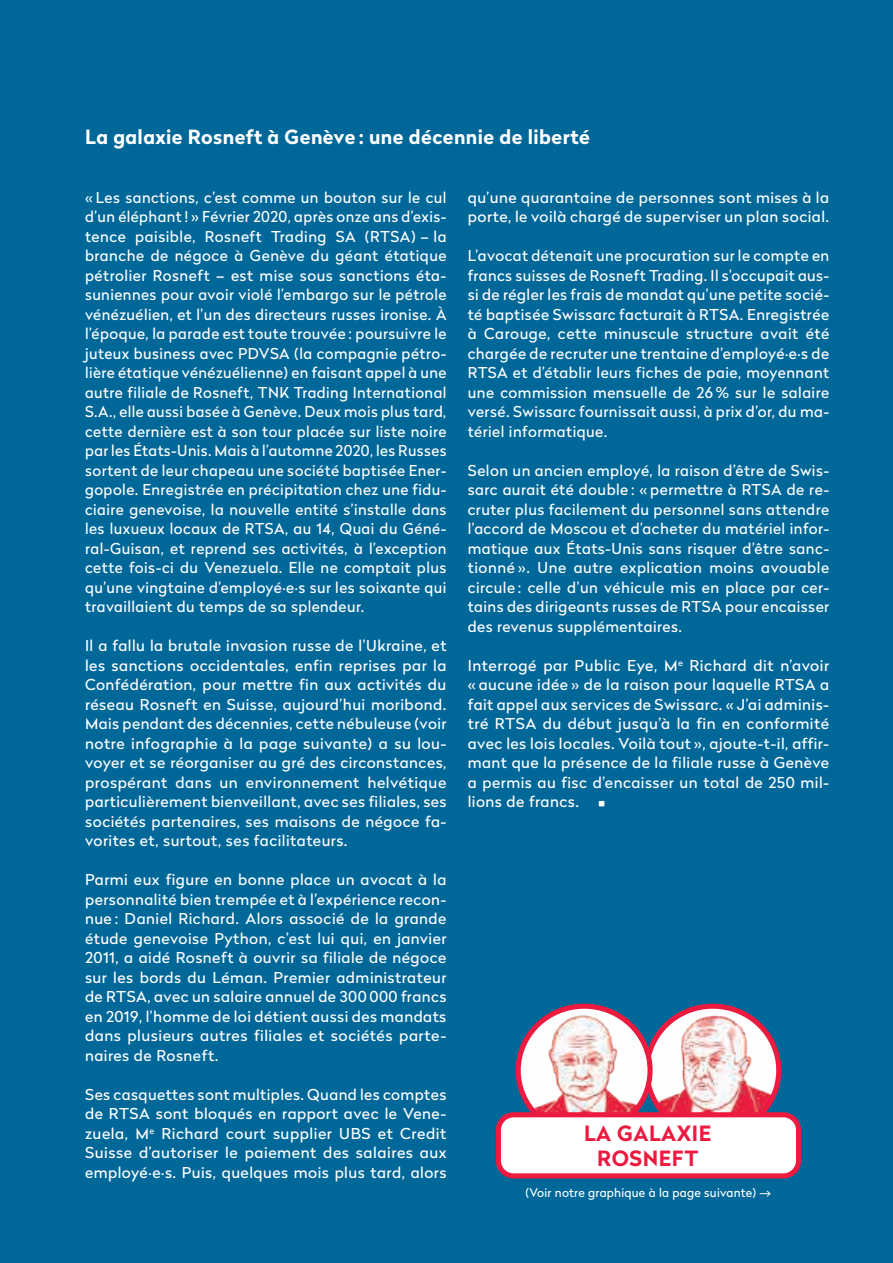
<style>
.page{position:relative;width:893px;height:1263px;background:#006799}
.page>*{position:absolute;margin:0;border:0;box-sizing:border-box;transform-origin:0 0}
.t1{font:700 21px/25.5px "Radikal";letter-spacing:.025em;color:#ed1a40;text-align:center}
.t2{font:700 19.5px "Radikal";letter-spacing:.02em;color:#fff}
.t3{font:15px/19.5px "Radikal";letter-spacing:.03em;color:#fff;text-align:justify}
.t4{font:15px/19.5px "Radikal";letter-spacing:.03em;color:#fff;text-align:justify;scale:1.04 1}
.t5{font:12px "Radikal";letter-spacing:.02em;color:#fff}
</style>
<div class="page">
<img style="left:650px;top:1009px;width:129px;height:103px">
<div style="left:644px;top:1003px;width:137px;height:134px;border:5px solid #ed1a40;border-radius:50%"></div>
<img style="left:518px;top:1009px;width:132px;height:103px">
<div style="left:516px;top:1003px;width:137px;height:134px;border:5px solid #ed1a40;border-radius:50%"></div>
<div style="left:498px;top:1115px;width:301px;height:61px;background:#fff;border-radius:15px"></div>
<div style="left:496px;top:1112px;width:305px;height:66px;border:5px solid #ed1a40;border-radius:15px"></div>
<h2 class="t2" style="left:85px;top:123px;width:506px">La galaxie Rosneft à Genève : une décennie de liberté</h2>
<p class="t3" style="left:85px;top:187px;width:363px">« Les sanctions, c’est comme un bouton sur le cul d’un éléphant! » Février 2020, après onze ans d’exis&shy;tence paisible, Rosneft Trading SA (RTSA) – la branche de négoce à Genève du géant étatique pétrolier Rosneft – est mise sous sanctions éta&shy;suniennes pour avoir violé l’embargo sur le pétrole vénézuélien, et l’un des directeurs russes ironise. À l’époque, la parade est toute trouvée : poursuivre le juteux business avec PDVSA (la compagnie pétro&shy;lière étatique vénézuélienne) en faisant appel à une autre filiale de Rosneft, TNK Trading International S.A., elle aussi basée à Genève. Deux mois plus tard, cette dernière est à son tour placée sur liste noire par les États-Unis. Mais à l’automne 2020, les Russes sortent de leur chapeau une société baptisée Ener&shy;gopole. Enregistrée en précipitation chez une fidu&shy;ciaire genevoise, la nouvelle entité s’installe dans les luxueux locaux de RTSA, au 14, Quai du Géné&shy;ral-Guisan, et reprend ses activités, à l’exception cette fois-ci du Venezuela. Elle ne comptait plus qu’une vingtaine d’employé∙e∙s sur les soixante qui travaillaient du temps de sa splendeur.</p>
<p class="t3" style="left:85px;top:635px;width:363px">Il a fallu la brutale invasion russe de l’Ukraine, et les sanctions occidentales, enfin reprises par la Confédération, pour mettre fin aux activités du réseau Rosneft en Suisse, aujourd’hui moribond.<br>Mais pendant des décennies, cette nébuleuse (voir notre infographie à la page suivante) a su lou&shy;voyer et se réorganiser au gré des circonstances, prospérant dans un environnement helvétique particulièrement bienveillant, avec ses filiales, ses sociétés partenaires, ses maisons de négoce fa&shy;vorites et, surtout, ses facilitateurs.</p>
<p class="t3" style="left:85px;top:869px;width:363px">Parmi eux figure en bonne place un avocat à la personnalité bien trempée et à l’expérience recon&shy;nue : Daniel Richard. Alors associé de la grande étude genevoise Python, c’est lui qui, en janvier 2011, a aidé Rosneft à ouvrir sa filiale de négoce sur les bords du Léman. Premier administrateur de RTSA, avec un salaire annuel de 300 000 francs en 2019, l’homme de loi détient aussi des mandats dans plusieurs autres filiales et sociétés parte&shy;naires de Rosneft.</p>
<p class="t3" style="left:85px;top:1084px;width:363px">Ses casquettes sont multiples. Quand les comptes de RTSA sont bloqués en rapport avec le Vene&shy;zuela, M<sup>e</sup> Richard court supplier UBS et Credit Suisse d’autoriser le paiement des salaires aux employé∙e∙s. Puis, quelques mois plus tard, alors</p>
<p class="t3" style="left:468px;top:187px;width:363px">qu’une quarantaine de personnes sont mises à la porte, le voilà chargé de superviser un plan social.</p>
<p class="t3" style="left:468px;top:245px;width:363px">L’avocat détenait une procuration sur le compte en francs suisses de Rosneft Trading. Il s’occupait aus&shy;si de régler les frais de mandat qu’une petite socié&shy;té baptisée Swissarc facturait à RTSA. Enregistrée à Carouge, cette minuscule structure avait été chargée de recruter une trentaine d’employé∙e∙s de RTSA et d’établir leurs fiches de paie, moyennant une commission mensuelle de 26 % sur le salaire versé. Swissarc fournissait aussi, à prix d’or, du ma&shy;tériel informatique.</p>
<p class="t3" style="left:468px;top:460px;width:363px">Selon un ancien employé, la raison d’être de Swis&shy;sarc aurait été double : « permettre à RTSA de re&shy;cruter plus facilement du personnel sans attendre l’accord de Moscou et d’acheter du matériel infor&shy;matique aux États-Unis sans risquer d’être sanc&shy;tionné ». Une autre explication moins avouable circule : celle d’un véhicule mis en place par cer&shy;tains des dirigeants russes de RTSA pour encaisser des revenus supplémentaires.</p>
<p class="t4" style="left:468px;top:655px;width:349px">Interrogé par Public Eye, M<sup>e</sup> Richard dit n’avoir « aucune idée » de la raison pour laquelle RTSA a fait appel aux services de Swissarc. « J’ai adminis&shy;tré RTSA du début jusqu’à la fin en conformité avec les lois locales. Voilà tout », ajoute-t-il, affir&shy;mant que la présence de la filiale russe à Genève a permis au fisc d’encaisser un total de 250 mil&shy;lions de francs.</p>
<h1 class="t1" style="left:584px;top:1119px;width:128px">LA GALAXIE<br>ROSNEFT</h1>
<p class="t5" style="left:525px;top:1184px;width:247px">(Voir notre graphique à la page suivante) —›</p>
</div>
